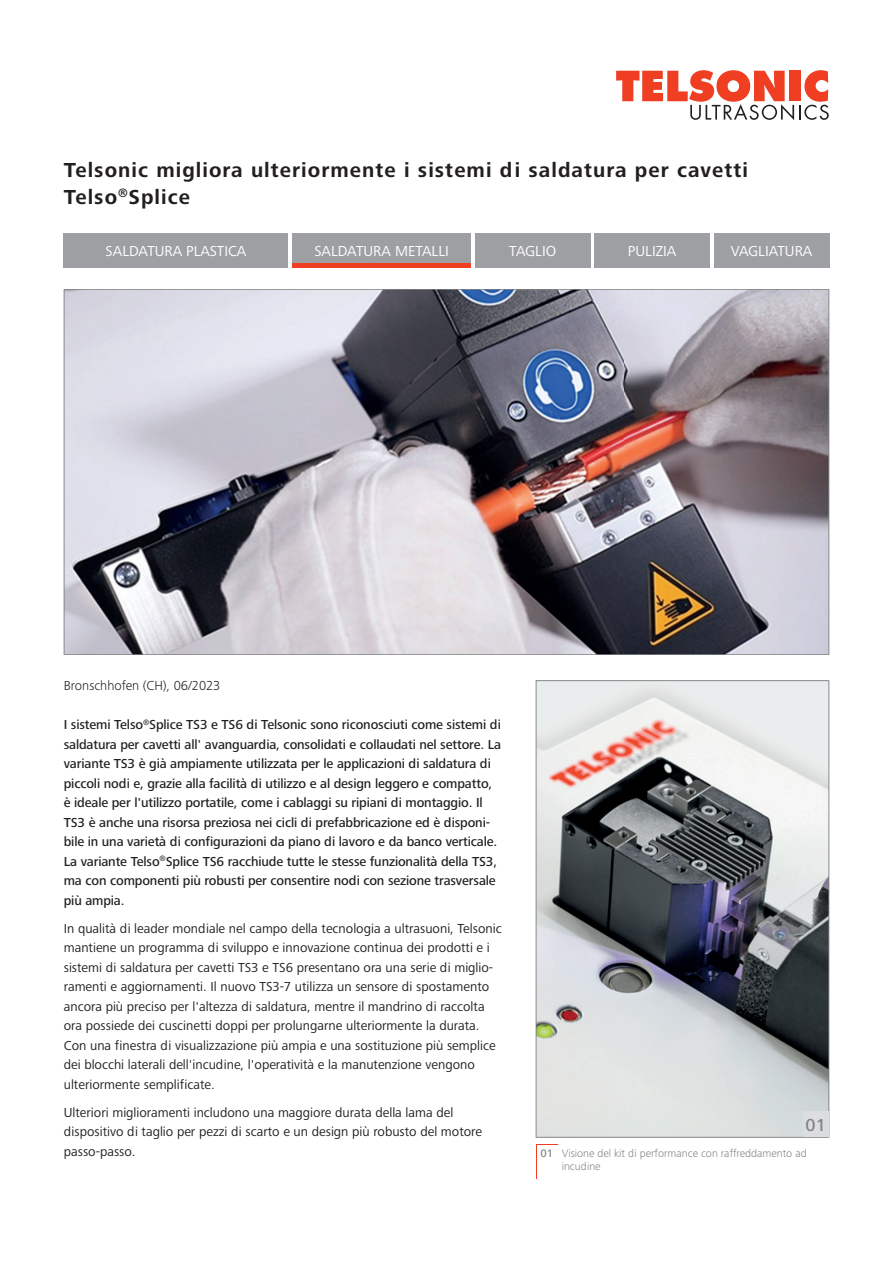
<style>
.page{position:relative;width:893px;height:1263px;background:#fff}
.page>*{position:absolute;margin:0;border:0;box-sizing:border-box;transform-origin:0 0}
.t1{font:700 21px/27px "Frutiger Next Pro";letter-spacing:.05em;color:#231f20}
.t2{font:500 18px "Frutiger Next Pro";color:#808285}
.t3{font:15px "Frutiger Next Pro";color:#fff}
.t4{font:13.5px/19.5px "Frutiger Next Pro";color:#231f20}
.t5{font:500 13.5px/19.5px "Frutiger Next Pro";letter-spacing:-.01em;color:#231f20}
.t6{font:300 13.5px "Frutiger Next Pro";color:#231f20}
.t7{font:300 11.25px/13.5px "Frutiger Next Pro";color:#808285}
.s1{font-weight:500}
</style>
<div class="page">
<svg style="left:616px;top:70px;width:213px;height:50px"></svg>
<svg style="left:64px;top:289px;width:765px;height:366px;background:#9b97a0"></svg>
<svg style="left:536px;top:680px;width:293px;height:457px;background:#a4a5a8"></svg>
<div style="left:803px;top:1111px;width:25px;height:26px;background:#dcdddf"></div>
<div style="left:64px;top:234px;width:224px;height:34px;background:#9d9fa2"></div>
<div style="left:292px;top:234px;width:179px;height:34px;background:#9d9fa2"></div>
<div style="left:475px;top:234px;width:115px;height:34px;background:#9d9fa2"></div>
<div style="left:595px;top:234px;width:115px;height:34px;background:#9d9fa2"></div>
<div style="left:714px;top:234px;width:115px;height:34px;background:#9d9fa2"></div>
<hr style="left:292px;top:264px;width:179px;height:4px;background:#ef3e22">
<svg style="left:536px;top:1144px;width:21px;height:1px"></svg>
<hr style="left:536px;top:1145px;width:1px;height:34px;background:#ef3e22">
<h1 class="t1" style="left:64px;top:156px;width:686px">Telsonic migliora ulteriormente i sistemi di saldatura per cavetti<br>Telso<sup>®</sup>Splice</h1>
<p class="t3" style="left:106px;top:243px;width:142px">SALDATURA PLASTICA</p>
<p class="t3" style="left:314px;top:243px;width:136px">SALDATURA METALLI</p>
<p class="t3" style="left:509px;top:243px;width:48px">TAGLIO</p>
<p class="t3" style="left:628px;top:243px;width:50px">PULIZIA</p>
<p class="t3" style="left:731px;top:243px;width:83px">VAGLIATURA</p>
<p class="t6" style="left:64px;top:678px;width:158px">Bronschhofen (CH), 06/2023</p>
<p class="t5" style="left:64px;top:715px;width:439px">I sistemi Telso<sup>®</sup>Splice TS3 e TS6 di Telsonic sono riconosciuti come sistemi di saldatura per cavetti all' avanguardia, consolidati e collaudati nel settore. La variante TS3 è già ampiamente utilizzata per le applicazioni di saldatura di piccoli nodi e, grazie alla facilità di utilizzo e al design leggero e compatto, è ideale per l'utilizzo portatile, come i cablaggi su ripiani di montaggio. Il TS3 è anche una risorsa preziosa nei cicli di prefabbricazione ed è disponi&shy;bile in una varietà di configurazioni da piano di lavoro e da banco verticale.<br>La variante Telso<sup>®</sup>Splice TS6 racchiude tutte le stesse funzionalità della TS3, ma con componenti più robusti per consentire nodi con sezione trasversale più ampia.</p>
<p class="t4" style="left:64px;top:918px;width:439px">In qualità di leader mondiale nel campo della tecnologia a ultrasuoni, Telsonic mantiene un programma di sviluppo e innovazione continua dei prodotti e i sistemi di saldatura per cavetti TS3 e TS6 presentano ora una serie di miglio&shy;ramenti e aggiornamenti. Il nuovo TS3-7 utilizza un sensore di spostamento ancora più preciso per l'altezza di saldatura, mentre il mandrino di raccolta ora possiede dei cuscinetti doppi per prolungarne ulteriormente la durata.<br>Con una finestra di visualizzazione più ampia e una sostituzione più semplice dei blocchi laterali dell'incudine, l'operatività e la manutenzione vengono ulteriormente semplificate.</p>
<p class="t4" style="left:64px;top:1102px;width:420px">Ulteriori miglioramenti includono una maggiore durata della lama del dispositivo di taglio per pezzi di scarto e un design più robusto del motore passo-passo.</p>
<h2 class="t2" style="left:806px;top:1114px;width:22px">01</h2>
<p class="t7" style="left:562px;top:1146px;width:246px;text-indent:-21px"><span class="s1">01</span> Visione del kit di performance con raffreddamento ad incudine</p>
</div>
